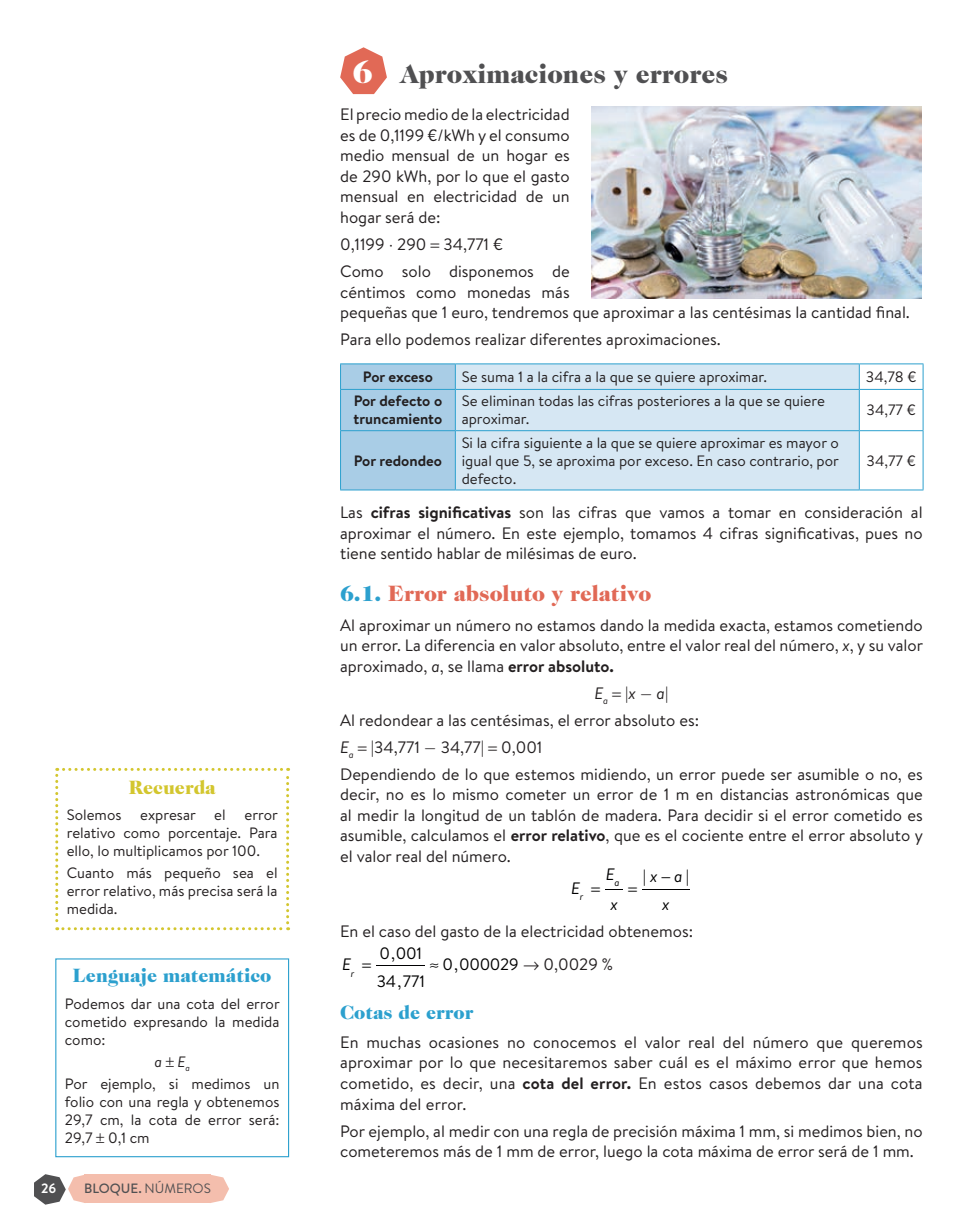
<style>
.page{position:relative;width:978px;height:1221px;background:#fff}
.page>*{position:absolute;margin:0;border:0;box-sizing:border-box;transform-origin:0 0}
._01_NUMERO_EPIGRAFE{font:900 33px "Caslon 224 Std";color:#fff}
._01_EPIGRAFE_1{font:900 27px "Caslon 224 Std";color:#505052}
._01_SUBEPIGRAFE{font:900 22.5px "Caslon 224 Std";color:#e16956}
._01_TERCER_ORDEN{font:900 19.5px "Caslon 224 Std";color:#2ca0ce}
.t1{font:900 19.5px "Caslon 224 Std";color:#d3c62e}
._01_TEXTO_DESARROLLO{font:16.5px/20.5px "Brandon Text";color:#231f20;text-align:justify}
.t2{font:16.5px/27.5px "Brandon Text";letter-spacing:-.015em;color:#000001}
.t3{font:italic 16.5px/30.2px "Brandon Text";color:#000001}
._01_TEXTO_DESARROLLO-2{font:italic 16.5px "Brandon Text";color:#231f20}
._01_TEXTO_AMPLIACION{font:15px/18px "Brandon Text";color:#231f20;text-align:justify}
._01_TEXTO_DESARROLLO-3{font:15px/18px "Brandon Text";color:#231f20}
._02_SUBTITULO_TABLA{font:700 15px/18px "Brandon Text";color:#231f20}
._01_TEXTO_AMPLIACION-2{font:italic 15px "Brandon Text";color:#231f20}
._00_TITULO_PAGINA{font:500 13.5px "Brandon Text";color:#505052}
._00_Paginacion{font:700 13.5px "Brandon Text";color:#fff}
.s1{font-weight:400}
.s2{font-weight:700}
.s3{color:#2ca0ce}
.s4{font-style:italic}
.s5{font-style:normal}
.s6{color:#231f20}
</style>
<div class="page">
<svg style="left:34px;top:1174px;width:62px;height:30px"></svg>
<svg style="left:211px;top:1175px;width:18px;height:27px"></svg>
<div style="left:84px;top:1174px;width:127px;height:28px;background:#f4bead"></div>
<svg style="left:340px;top:47px;width:47px;height:47px"></svg>
<div style="left:456px;top:364px;width:403px;height:125px;background:#d6e7f3"></div>
<hr style="left:455px;top:430px;width:404px;height:1px;background:#2ca0ce">
<hr style="left:455px;top:489px;width:404px;height:1px;background:#2ca0ce">
<hr style="left:340px;top:363px;width:115px;height:1px;background:#2ca0ce">
<hr style="left:455px;top:363px;width:404px;height:1px;background:#2ca0ce">
<div style="left:340px;top:364px;width:116px;height:126px;background:#a9cde6"></div>
<hr style="left:859px;top:363px;width:64px;height:1px;background:#2ca0ce">
<svg style="left:859px;top:364px;width:65px;height:126px"></svg>
<hr style="left:340px;top:389px;width:115px;height:1px;background:#2ca0ce">
<hr style="left:455px;top:389px;width:404px;height:1px;background:#2ca0ce">
<hr style="left:859px;top:389px;width:64px;height:1px;background:#2ca0ce">
<hr style="left:642px;top:888px;width:47px;height:1px;background:#000001">
<hr style="left:376px;top:965px;width:49px;height:1px;background:#000001">
<div style="left:55px;top:958px;width:234px;height:199px;border:1px solid #2ca0ce"></div>
<svg style="left:55px;top:767px;width:234px;height:163px"></svg>
<img style="left:591px;top:106px;width:331px;height:192px">
<svg style="left:605px;top:889px;width:18px;height:1px"></svg>
<p class="t1" style="left:129px;top:775px;width:89px">Recuerda</p>
<p class="_01_TEXTO_AMPLIACION" style="left:67px;top:805px;width:56px">Solemos</p>
<p class="_01_TEXTO_AMPLIACION" style="left:140px;top:805px;width:87px">expresar el</p>
<p class="_01_TEXTO_AMPLIACION" style="left:67px;top:805px;width:213px;text-indent:178px">error relativo como porcentaje. Para ello, lo multiplicamos por 100.</p>
<p class="_01_TEXTO_AMPLIACION" style="left:67px;top:863px;width:212px">Cuanto más pequeño sea el error relativo, más precisa será la medida.</p>
<p class="_01_TERCER_ORDEN" style="left:73px;top:964px;width:200px">Lenguaje matemático</p>
<p class="_01_TEXTO_AMPLIACION" style="left:65px;top:994px;width:216px">Podemos dar una cota del error cometido expresando la medida como:</p>
<p class="_01_TEXTO_AMPLIACION-2" style="left:154px;top:1051px;width:37px">a E<sub>a</sub></p>
<p class="_01_TEXTO_AMPLIACION" style="left:65px;top:1074px;width:216px">Por ejemplo, si medimos un folio con una regla y obtenemos 29,7 cm, la cota de error será:<br>29,7 0,1 cm</p>
<p class="_00_Paginacion" style="left:41px;top:1179px;width:17px">26</p>
<p class="_00_TITULO_PAGINA" style="left:84px;top:1178px;width:128px">BLOQUE. <span class="s1">NÚMEROS</span></p>
<p class="_01_NUMERO_EPIGRAFE" style="left:353px;top:52px;width:22px">6</p>
<p class="_01_EPIGRAFE_1" style="left:400px;top:58px;width:329px">Aproximaciones y errores</p>
<p class="_01_TEXTO_DESARROLLO" style="left:340px;top:103px;width:231px">El precio medio de la electricidad es de 0,1199 €/kWh y el consumo medio mensual de un hogar es de 290 kWh, por lo que el gasto mensual en electricidad de un hogar será de:</p>
<p class="_01_TEXTO_DESARROLLO" style="left:340px;top:233px;width:164px">0,1199 ⋅ 290 34,771 €</p>
<p class="_01_TEXTO_DESARROLLO" style="left:340px;top:260px;width:571px;text-align:left">Como solo disponemos de<br>céntimos como monedas más<br>pequeñas que 1 euro, tendremos que aproximar a las centésimas la cantidad final.</p>
<p class="_01_TEXTO_DESARROLLO" style="left:340px;top:328px;width:382px">Para ello podemos realizar diferentes aproximaciones.</p>
<p class="_02_SUBTITULO_TABLA" style="left:363px;top:367px;width:72px">Por exceso</p>
<p class="_01_TEXTO_DESARROLLO-3" style="left:462px;top:367px;width:307px">Se suma 1 a la cifra a la que se quiere aproximar.</p>
<p class="_01_TEXTO_DESARROLLO-3" style="left:866px;top:367px;width:52px">34,78 €</p>
<p class="_02_SUBTITULO_TABLA" style="left:354px;top:392px;width:90px">Por defecto o truncamiento</p>
<p class="_01_TEXTO_DESARROLLO-3" style="left:462px;top:391px;width:365px">Se eliminan todas las cifras posteriores a la que se quiere aproximar.</p>
<p class="_01_TEXTO_DESARROLLO-3" style="left:867px;top:400px;width:51px">34,77 €</p>
<p class="_02_SUBTITULO_TABLA" style="left:354px;top:451px;width:90px">Por redondeo</p>
<p class="_01_TEXTO_DESARROLLO-3" style="left:462px;top:433px;width:379px;text-align:justify">Si la cifra siguiente a la que se quiere aproximar es mayor o igual que 5, se aproxima por exceso. En caso contrario, por defecto.</p>
<p class="_01_TEXTO_DESARROLLO-3" style="left:867px;top:451px;width:51px">34,77 €</p>
<p class="_01_TEXTO_DESARROLLO" style="left:340px;top:501px;width:584px">Las <span class="s2">cifras significativas</span> son las cifras que vamos a tomar en consideración al aproximar el número. En este ejemplo, tomamos 4 cifras significativas, pues no tiene sentido hablar de milésimas de euro.</p>
<p class="_01_SUBEPIGRAFE" style="left:340px;top:580px;width:313px"><span class="s3">6.1.</span> Error absoluto y relativo</p>
<p class="_01_TEXTO_DESARROLLO" style="left:340px;top:614px;width:584px">Al aproximar un número no estamos dando la medida exacta, estamos cometiendo un error. La diferencia en valor absoluto, entre el valor real del número, <span class="s4">x</span>, y su valor aproximado, <span class="s4">a</span>, se llama <span class="s2">error absoluto.</span></p>
<p class="_01_TEXTO_DESARROLLO-2" style="left:594px;top:681px;width:75px">E<sub>a</sub> <span class="s5">|</span>x − a<span class="s5">|</span></p>
<p class="_01_TEXTO_DESARROLLO" style="left:340px;top:709px;width:361px">Al redondear a las centésimas, el error absoluto es:</p>
<p class="_01_TEXTO_DESARROLLO" style="left:340px;top:736px;width:204px"><span class="s4">E</span><sub>a</sub> |34,771 − 34,77| 0,001</p>
<p class="_01_TEXTO_DESARROLLO" style="left:340px;top:763px;width:584px">Dependiendo de lo que estemos midiendo, un error puede ser asumible o no, es decir, no es lo mismo cometer un error de 1 m en distancias astronómicas que al medir la longitud de un tablón de madera. Para decidir si el error cometido es asumible, calculamos el <span class="s2">error relativo</span>, que es el cociente entre el error absoluto y el valor real del número.</p>
<p class="t3" style="left:571px;top:872px;width:14px">E<sub>r</sub></p>
<p class="t3" style="left:606px;top:858px;width:15px">E<sub>a </sub>x</p>
<p class="t3" style="left:643px;top:862px;width:48px;line-height:27.5px;text-align:center"><span class="s5">|</span>x−a<span class="s5">| </span>x</p>
<p class="_01_TEXTO_DESARROLLO" style="left:340px;top:920px;width:355px">En el caso del gasto de la electricidad obtenemos:</p>
<p class="t3" style="left:342px;top:949px;width:14px">E<sub>r</sub></p>
<p class="t2" style="left:377px;top:938px;width:50px">0,001<br>34,771</p>
<p class="t2" style="left:430px;top:950px;width:185px">≈ 0,000029 <span class="s6">→ 0,0029 %</span></p>
<p class="_01_TERCER_ORDEN" style="left:340px;top:1000px;width:135px">Cotas de error</p>
<p class="_01_TEXTO_DESARROLLO" style="left:340px;top:1031px;width:584px">En muchas ocasiones no conocemos el valor real del número que queremos aproximar por lo que necesitaremos saber cuál es el máximo error que hemos cometido, es decir, una <span class="s2">cota del error.</span> En estos casos debemos dar una cota máxima del error.</p>
<p class="_01_TEXTO_DESARROLLO" style="left:340px;top:1119px;width:584px">Por ejemplo, al medir con una regla de precisión máxima 1 mm, si medimos bien, no cometeremos más de 1 mm de error, luego la cota máxima de error será de 1 mm.</p>
</div>
